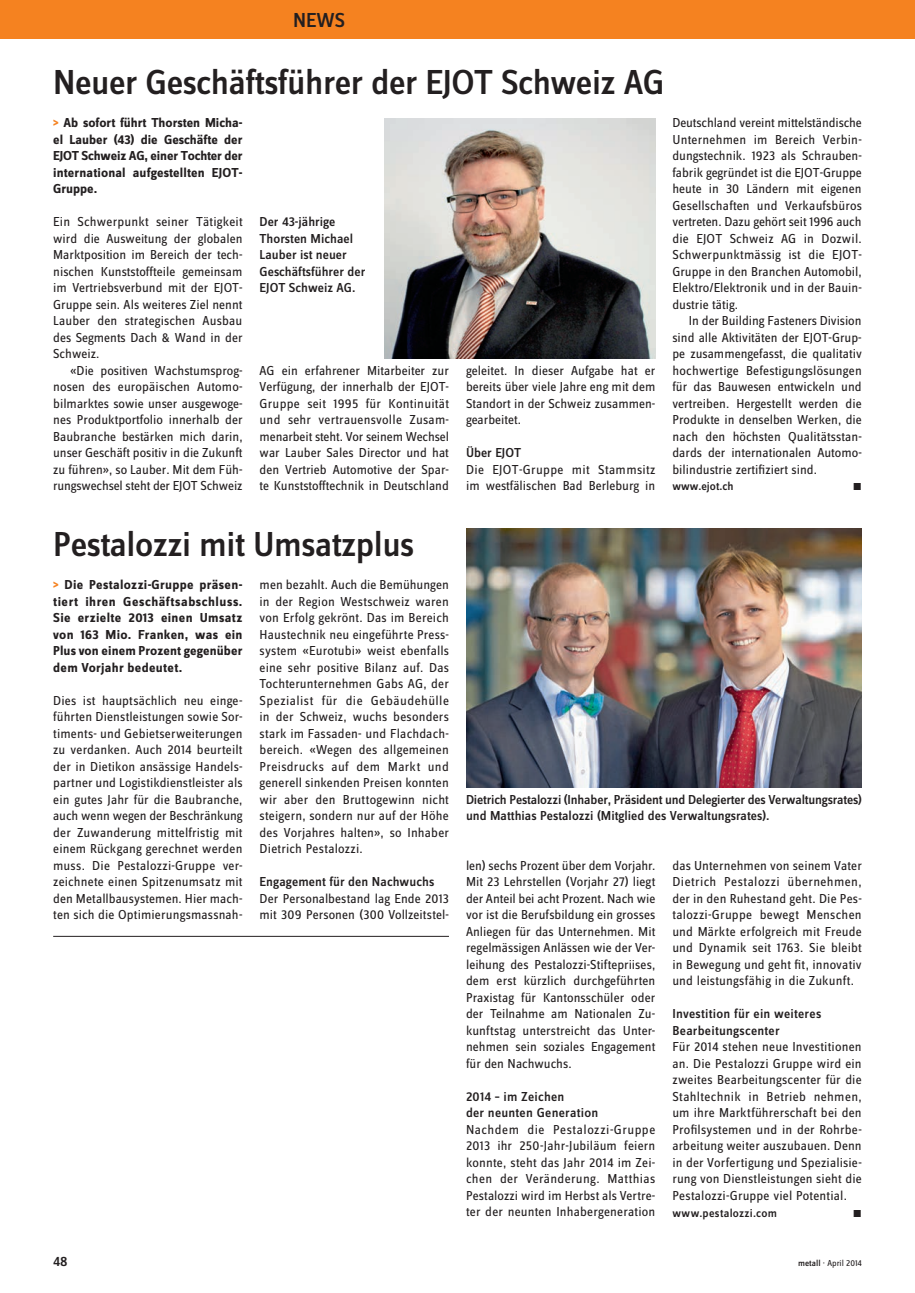
<style>
.page{position:relative;width:915px;height:1293px;background:#fff}
.page>*{position:absolute;margin:0;border:0;box-sizing:border-box;transform-origin:0 0}
.NEWS_Titel_24__mediu{font:500 36px "Zine Sans Dis";letter-spacing:-.015em;color:#231f20}
.t1{font:500 21px "Zine Sans Dis";color:#231f20}
.t2{font:500 14.25px "Zine Sans Dis";color:#231f20}
.NEWS_Grundtext_ohne{font:13.5px/16.5px "Zine Sans Dis";color:#231f20;text-align:justify}
.NEWS_Grundtext_EZ_9{font:13.5px/16.5px "Zine Sans Dis";color:#231f20;text-align:justify}
.NEWS_Grundtext_ohne-2{font:700 13.5px/16.5px "Zine Sans Dis";letter-spacing:.01em;color:#231f20;text-align:justify}
.NEWS_Legende_9__medi{font:500 13.5px/16.5px "Zine Sans Dis";color:#231f20}
.NEWS_Grundtext_ohne-3{font:500 13.5px "Zine Sans Dis";letter-spacing:.015em;color:#231f20}
.NEWS_Grundtext_ohne-4{font:500 12px "Zine Sans Dis";letter-spacing:.02em;color:#231f20}
.NEWS_Grundtext_ohne-5{font:500 12px "Zine Sans Dis";color:#231f20}
.NEWS_Grundtext_ohne-6{font:10.5px "Zine Sans Dis Regular Roman Exp";color:#231f20}
.t3{font:9px "Zine Sans Dis";color:#231f20}
.s1{color:#f58220}
.s2{font-weight:500}
</style>
<div class="page">
<div style="left:0;top:0;width:914px;height:38px;background:#f58220"></div>
<hr style="left:914px;top:0;width:1px;height:38px;background:#f58220">
<img style="left:384px;top:118px;width:271px;height:240px">
<img style="left:466px;top:529px;width:395px;height:258px">
<hr style="left:53px;top:936px;width:396px;height:1px;background:#231f20">
<p class="t1" style="left:293px;top:9px;width:53px">NEWS</p>
<p class="NEWS_Titel_24__mediu" style="left:53px;top:64px;width:613px">Neuer Geschäftsführer der EJOT Schweiz AG</p>
<p class="NEWS_Grundtext_ohne-2" style="left:53px;top:115px;width:191px"><span class="s1">&gt;</span> Ab sofort führt Thorsten Micha&shy;el Lauber (43) die Geschäfte der EJOT Schweiz AG, einer Tochter der international aufgestellten EJOT-Gruppe.</p>
<p class="NEWS_Grundtext_ohne" style="left:53px;top:214px;width:191px">Ein Schwerpunkt seiner Tätigkeit wird die Ausweitung der globalen Marktposition im Bereich der tech&shy;nischen Kunststoffteile gemeinsam im Vertriebsverbund mit der EJOT-Gruppe sein. Als weiteres Ziel nennt Lauber den strategischen Ausbau des Segments Dach &amp; Wand in der Schweiz.</p>
<p class="NEWS_Grundtext_ohne" style="left:53px;top:363px;width:191px;text-indent:17px">«Die positiven Wachstumsprog&shy;nosen des europäischen Automo&shy;bilmarktes sowie unser ausgewoge&shy;nes Produktportfolio innerhalb der Baubranche bestärken mich darin, unser Geschäft positiv in die Zukunft zu führen», so Lauber. Mit dem Füh&shy;rungswechsel steht der EJOT Schweiz</p>
<p class="NEWS_Grundtext_ohne" style="left:259px;top:363px;width:191px">AG ein erfahrener Mitarbeiter zur Verfügung, der innerhalb der EJOT-Gruppe seit 1995 für Kontinuität und sehr vertrauensvolle Zusam&shy;menarbeit steht. Vor seinem Wechsel war Lauber Sales Director und hat den Vertrieb Automotive der Spar&shy;te Kunststofftechnik in Deutschland</p>
<p class="NEWS_Grundtext_ohne" style="left:466px;top:363px;width:191px">geleitet. In dieser Aufgabe hat er bereits über viele Jahre eng mit dem Standort in der Schweiz zusammen&shy;gearbeitet.</p>
<p class="NEWS_Legende_9__medi" style="left:259px;top:214px;width:107px">Der 43-jährige<br>Thorsten Michael<br>Lauber ist neuer<br>Geschäftsführer der<br>EJOT Schweiz AG.</p>
<p class="NEWS_Grundtext_ohne-3" style="left:466px;top:446px;width:57px">Über EJOT</p>
<p class="NEWS_Grundtext_ohne" style="left:466px;top:462px;width:191px">Die EJOT-Gruppe mit Stammsitz im westfälischen Bad Berleburg in</p>
<p class="NEWS_Grundtext_ohne" style="left:672px;top:115px;width:191px">Deutschland vereint mittelständische Unternehmen im Bereich Verbin&shy;dungstechnik. 1923 als Schrauben&shy;fabrik gegründet ist die EJOT-Gruppe heute in 30 Ländern mit eigenen Gesellschaften und Verkaufsbüros vertreten. Dazu gehört seit 1996 auch die EJOT Schweiz AG in Dozwil.<br>Schwerpunktmässig ist die EJOT-Gruppe in den Branchen Automobil, Elektro/Elektronik und in der Bauin&shy;dustrie tätig.</p>
<p class="NEWS_Grundtext_EZ_9" style="left:672px;top:313px;width:191px;text-indent:16px">In der Building Fasteners Division sind alle Aktivitäten der EJOT-Grup&shy;pe zusammengefasst, die qualitativ hochwertige Befestigungslösungen für das Bauwesen entwickeln und vertreiben. Hergestellt werden die Produkte in denselben Werken, die nach den höchsten Qualitätsstan&shy;dards der internationalen Automo&shy;bilindustrie zertifiziert sind.</p>
<p class="NEWS_Grundtext_ohne-5" style="left:672px;top:480px;width:63px">www.ejot.ch</p>
<p class="NEWS_Grundtext_ohne-6" style="left:852px;top:482px;width:11px">m</p>
<p class="NEWS_Titel_24__mediu" style="left:53px;top:526px;width:362px">Pestalozzi mit Umsatzplus</p>
<p class="NEWS_Grundtext_ohne-2" style="left:53px;top:577px;width:191px"><span class="s1">&gt;</span> Die Pestalozzi-Gruppe präsen&shy;tiert ihren Geschäftsabschluss.<br>Sie erzielte 2013 einen Umsatz von 163 Mio. Franken, was ein Plus von einem Prozent gegenüber dem Vorjahr bedeutet.</p>
<p class="NEWS_Grundtext_ohne" style="left:53px;top:693px;width:191px">Dies ist hauptsächlich neu einge&shy;führten Dienstleistungen sowie Sor&shy;timents- und Gebietserweiterungen zu verdanken. Auch 2014 beurteilt der in Dietikon ansässige Handels&shy;partner und Logistikdienstleister als ein gutes Jahr für die Baubranche, auch wenn wegen der Beschränkung der Zuwanderung mittelfristig mit einem Rückgang gerechnet werden muss. Die Pestalozzi-Gruppe ver&shy;zeichnete einen Spitzenumsatz mit den Metallbausystemen. Hier mach&shy;ten sich die Optimierungsmassnah-</p>
<p class="NEWS_Grundtext_ohne" style="left:259px;top:577px;width:191px">men bezahlt. Auch die Bemühungen in der Region Westschweiz waren von Erfolg gekrönt. Das im Bereich Haustechnik neu eingeführte Press&shy;system «Eurotubi» weist ebenfalls eine sehr positive Bilanz auf. Das Tochterunternehmen Gabs AG, der Spezialist für die Gebäudehülle in der Schweiz, wuchs besonders stark im Fassaden- und Flachdach&shy;bereich. «Wegen des allgemeinen Preisdrucks auf dem Markt und generell sinkenden Preisen konnten wir aber den Bruttogewinn nicht steigern, sondern nur auf der Höhe des Vorjahres halten», so Inhaber Dietrich Pestalozzi.</p>
<p class="NEWS_Grundtext_ohne-3" style="left:259px;top:875px;width:176px">Engagement für den Nachwuchs</p>
<p class="NEWS_Grundtext_ohne" style="left:259px;top:891px;width:191px">Der Personalbestand lag Ende 2013 mit 309 Personen (300 Vollzeitstel-</p>
<p class="NEWS_Legende_9__medi" style="left:466px;top:792px;width:397px">Dietrich Pestalozzi (Inhaber, Präsident und Delegierter des Verwaltungsrates)</p>
<p class="NEWS_Legende_9__medi" style="left:466px;top:808px;width:305px">und Matthias Pestalozzi (Mitglied des Verwaltungsrates).</p>
<p class="NEWS_Grundtext_ohne" style="left:466px;top:858px;width:191px">len) sechs Prozent über dem Vorjahr.<br>Mit 23 Lehrstellen (Vorjahr 27) liegt der Anteil bei acht Prozent. Nach wie vor ist die Berufsbildung ein grosses Anliegen für das Unternehmen. Mit regelmässigen Anlässen wie der Ver&shy;leihung des Pestalozzi-Stiftepriises, dem erst kürzlich durchgeführten Praxistag für Kantonsschüler oder der Teilnahme am Nationalen Zu&shy;kunftstag unterstreicht das Unter&shy;nehmen sein soziales Engagement für den Nachwuchs.</p>
<p class="NEWS_Grundtext_ohne-3" style="left:466px;top:1089px;width:100px">2014 – im Zeichen</p>
<p class="NEWS_Grundtext_ohne-3" style="left:466px;top:1106px;width:134px">der neunten Generation</p>
<p class="NEWS_Grundtext_ohne" style="left:466px;top:1121px;width:191px">Nachdem die Pestalozzi-Gruppe 2013 ihr 250-Jahr-Jubiläum feiern konnte, steht das Jahr 2014 im Zei&shy;chen der Veränderung. Matthias Pestalozzi wird im Herbst als Vertre&shy;ter der neunten Inhabergeneration</p>
<p class="NEWS_Grundtext_ohne" style="left:672px;top:857px;width:191px">das Unternehmen von seinem Vater Dietrich Pestalozzi übernehmen, der in den Ruhestand geht. Die Pes&shy;talozzi-Gruppe bewegt Menschen und Märkte erfolgreich mit Freude und Dynamik seit 1763. Sie bleibt in Bewegung und geht fit, innovativ und leistungsfähig in die Zukunft.</p>
<p class="NEWS_Grundtext_ohne-3" style="left:672px;top:1007px;width:150px">Investition für ein weiteres</p>
<p class="NEWS_Grundtext_ohne-3" style="left:672px;top:1023px;width:109px">Bearbeitungscenter</p>
<p class="NEWS_Grundtext_ohne" style="left:672px;top:1039px;width:191px">Für 2014 stehen neue Investitionen an. Die Pestalozzi Gruppe wird ein zweites Bearbeitungscenter für die Stahltechnik in Betrieb nehmen, um ihre Marktführerschaft bei den Profilsystemen und in der Rohrbe&shy;arbeitung weiter auszubauen. Denn in der Vorfertigung und Spezialisie&shy;rung von Dienstleistungen sieht die Pestalozzi-Gruppe viel Potential.</p>
<p class="NEWS_Grundtext_ohne-4" style="left:672px;top:1206px;width:106px">www.pestalozzi.com</p>
<p class="NEWS_Grundtext_ohne-6" style="left:852px;top:1208px;width:11px">m</p>
<p class="t2" style="left:53px;top:1254px;width:16px">48</p>
<p class="t3" style="left:797px;top:1259px;width:65px"><span class="s2">metall</span> · April 2014</p>
</div>
